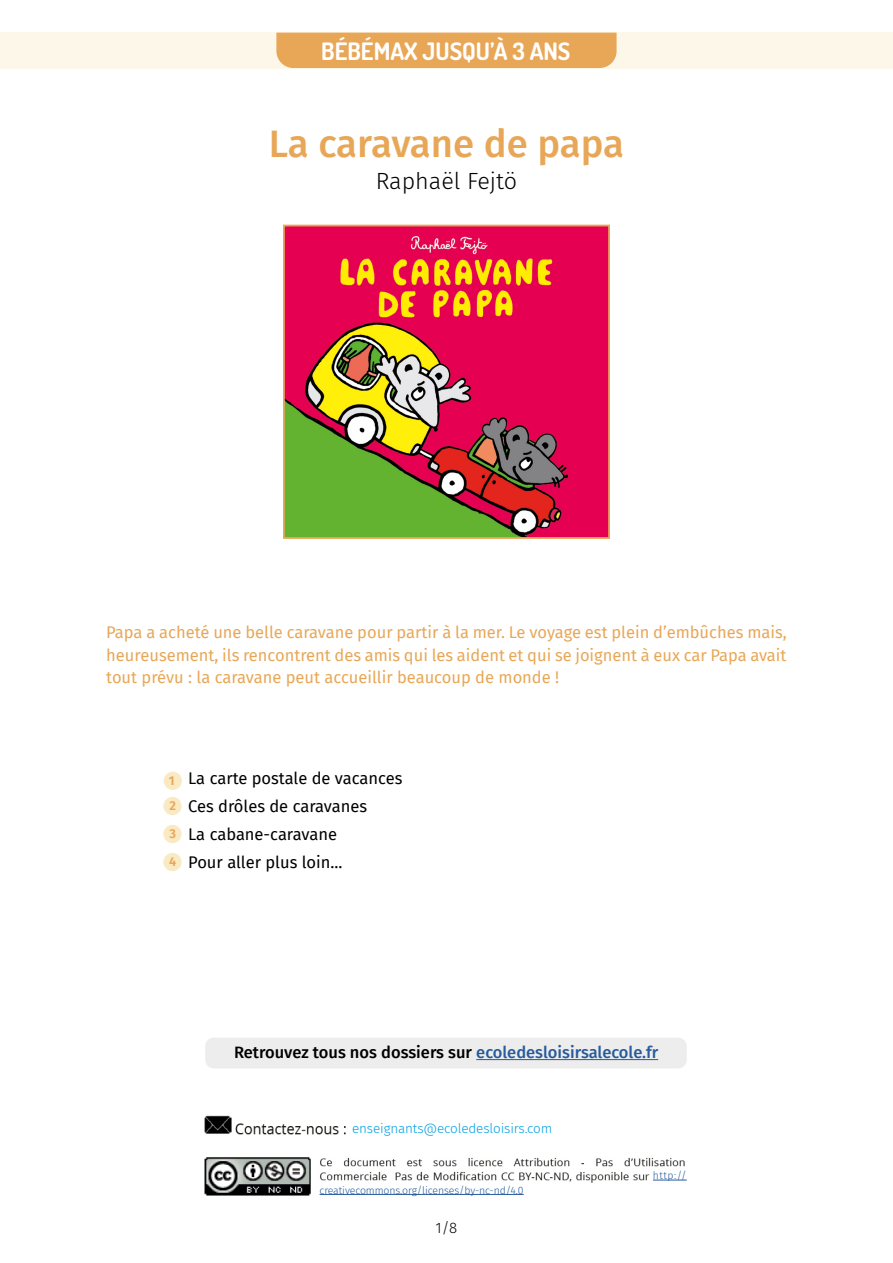
<style>
.page{position:relative;width:893px;height:1263px;background:#fff}
.page>*{position:absolute;margin:0;border:0;box-sizing:border-box;transform-origin:0 0}
.t1{font:500 38.4px "Fira Sans";letter-spacing:-.01em;color:#e8a757}
.t2{font:700 24px "Dosis";color:#fff}
.t3{font:300 23.4px "Fira Sans";color:#000}
.t4{font:16.5px/22.5px "Fira Sans";color:#e8a757;text-align:justify}
.t5{font:16.5px/28px "Fira Sans";color:#000}
.t6{font:500 16.5px "Fira Sans";color:#000}
.t7{font:300 15px "Fira Sans";color:#000}
.t8{font:300 13.5px "Fira Sans";letter-spacing:-.01em;color:#009fe3}
.t9{font:600 12.9px/25.2px "Fira Sans";color:#e8a757}
.t10{font:300 10.5px "Fira Sans";letter-spacing:-.01em;color:#275b9b}
.s1{color:#275b9b}
</style>
<div class="page">
<div style="left:0;top:32px;width:893px;height:37px;background:#fdf7ea"></div>
<div style="left:164px;top:772px;width:18px;height:18px;background:#f9eac4;border-radius:50%"></div>
<div style="left:163px;top:797px;width:19px;height:18px;background:#f9eac4;border-radius:50%"></div>
<div style="left:163px;top:825px;width:19px;height:18px;background:#f9eac4;border-radius:50%"></div>
<div style="left:163px;top:853px;width:19px;height:18px;background:#f9eac4;border-radius:50%"></div>
<img style="left:204px;top:1115px;width:483px;height:81px">
<hr style="left:653px;top:1180px;width:34px;height:1px;background:#275b9b">
<hr style="left:320px;top:1194px;width:204px;height:1px;background:#275b9b">
<div style="left:276px;top:33px;width:341px;height:35px;background:#e8a757"></div>
<div style="left:205px;top:1037px;width:482px;height:31px;background:#ededed;border-radius:9px"></div>
<hr style="left:476px;top:1059px;width:182px;height:1px;background:#275b9b">
<img style="left:286px;top:228px;width:321px;height:308px">
<div style="left:283px;top:225px;width:327px;height:314px;border:2px solid #e8a757"></div>
<h2 class="t2" style="left:321px;top:35px;width:251px">BÉBÉMAX JUSQU’À 3 ANS</h2>
<h1 class="t1" style="left:269px;top:112px;width:357px">La caravane de papa</h1>
<h3 class="t3" style="left:376px;top:165px;width:143px">Raphaël Fejtö</h3>
<p class="t4" style="left:106px;top:621px;width:682px">Papa a acheté une belle caravane pour partir à la mer. Le voyage est plein d’embûches mais, heureusement, ils rencontrent des amis qui les aident et qui se joignent à eux car Papa avait tout prévu : la caravane peut accueillir beaucoup de monde !</p>
<p class="t9" style="left:169px;top:767px;width:8px">1<br>2</p>
<p class="t9" style="left:169px;top:819px;width:9px;line-height:28px">3<br>4</p>
<p class="t5" style="left:188px;top:764px;width:216px">La carte postale de vacances<br>Ces drôles de caravanes<br>La cabane-caravane<br>Pour aller plus loin...</p>
<p class="t6" style="left:234px;top:1039px;width:426px">Retrouvez tous nos dossiers sur <span class="s1">ecoledesloisirsalecole.fr</span></p>
<p class="t8" style="left:352px;top:1119px;width:202px">enseignants@ecoledesloisirs.com</p>
<p class="t10" style="left:320px;top:1182px;width:206px">creativecommons.org/licenses/by-nc-nd/4.0</p>
<p class="t7" style="left:436px;top:1217px;width:23px">1/8</p>
<p class="t10" style="left:653px;top:1168px;width:35px">http://</p>
</div>
